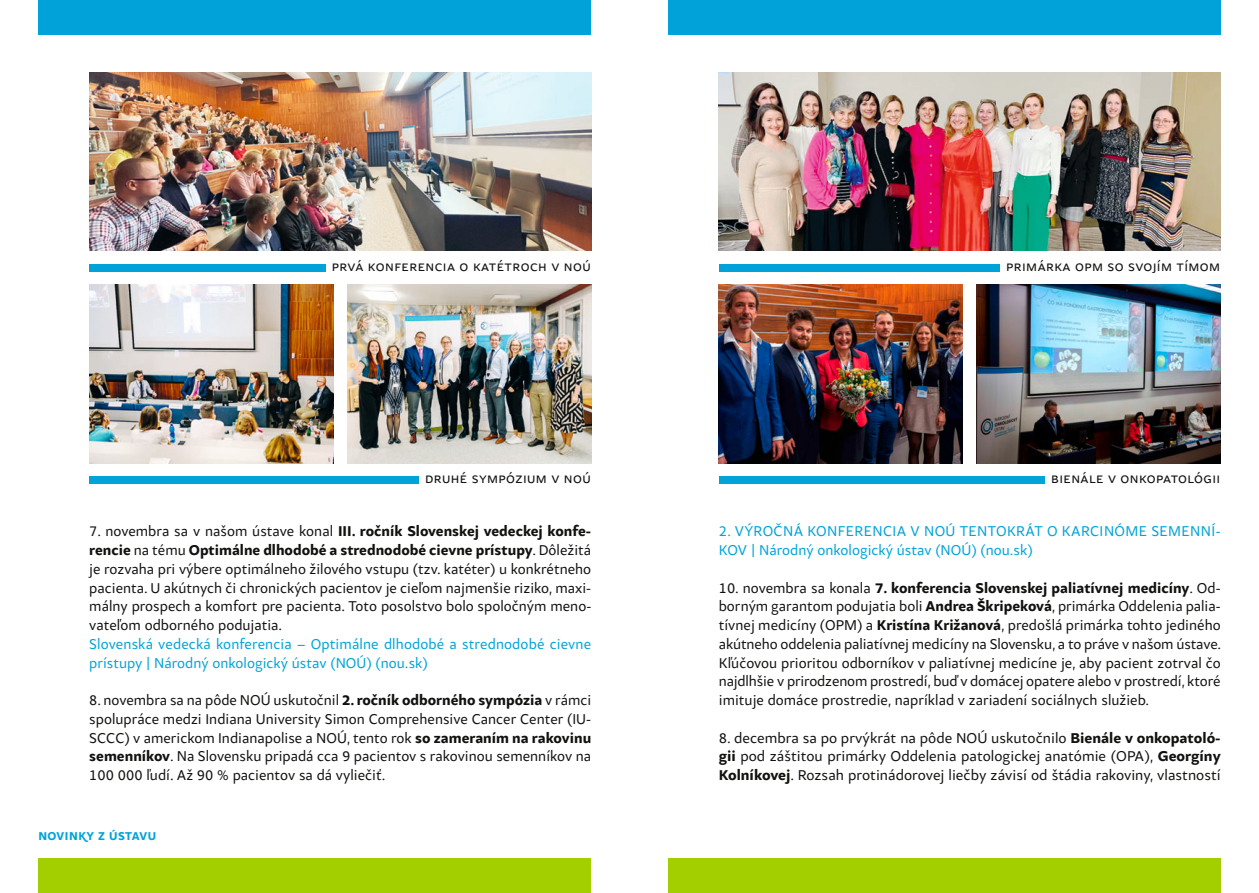
<style>
.page{position:relative;width:1259px;height:893px;background:#fff}
.page>*{position:absolute;margin:0;border:0;box-sizing:border-box;transform-origin:0 0}
.t1{font:15px/18.8px "Samo Sans Pro";color:#11110f;text-align:justify}
.t2{font:15px/18.8px "Samo Sans Pro";letter-spacing:.025em;color:#00a3d9}
.t3{font:15px "Samo Sans Pro";letter-spacing:.025em;color:#11110f}
.t4{font:700 12px "Samo Sans Pro";letter-spacing:.04em;color:#00a3d9}
.s1{font-weight:700}
</style>
<div class="page">
<div style="left:89px;top:476px;width:330px;height:7px;background:#00a3d9"></div>
<div style="left:719px;top:476px;width:325px;height:7px;background:#00a3d9"></div>
<div style="left:89px;top:264px;width:236px;height:8px;background:#00a3d9"></div>
<div style="left:719px;top:264px;width:280px;height:8px;background:#00a3d9"></div>
<img style="left:347px;top:285px;width:244px;height:178px">
<img style="left:976px;top:285px;width:244px;height:178px">
<img style="left:89px;top:285px;width:244px;height:178px">
<img style="left:719px;top:285px;width:244px;height:178px">
<img style="left:89px;top:72px;width:502px;height:179px">
<img style="left:719px;top:72px;width:501px;height:179px">
<div style="left:38px;top:0;width:553px;height:34px;background:#00a3d9"></div>
<div style="left:668px;top:0;width:552px;height:34px;background:#00a3d9"></div>
<div style="left:38px;top:859px;width:553px;height:34px;background:#a3ce00"></div>
<div style="left:668px;top:859px;width:552px;height:34px;background:#a3ce00"></div>
<p class="t3" style="left:332px;top:260px;width:260px">prvá konferencia o katétroch v noú</p>
<p class="t3" style="left:1006px;top:260px;width:215px">primárka opm so svojím tímom</p>
<p class="t3" style="left:425px;top:472px;width:167px">druhé sympózium v noú</p>
<p class="t3" style="left:1051px;top:472px;width:170px">bienále v onkopatológii</p>
<p class="t1" style="left:89px;top:523px;width:503px">7. novembra sa v našom ústave konal <span class="s1">III. ročník Slovenskej vedeckej konfe&shy;rencie</span> na tému <span class="s1">Optimálne dlhodobé a strednodobé cievne prístupy</span>. Dôležitá je rozvaha pri výbere optimálneho žilového vstupu (tzv. katéter) u konkrétneho pacienta. U akútnych či chronických pacientov je cieľom najmenšie riziko, maxi&shy;málny prospech a komfort pre pacienta. Toto posolstvo bolo spoločným meno&shy;vateľom odborného podujatia.</p>
<p class="t2" style="left:89px;top:636px;width:503px">Slovenská vedecká konferencia – Optimálne dlhodobé a strednodobé cievne prístupy | Národný onkologický ústav (NOÚ) (nou.sk)</p>
<p class="t1" style="left:89px;top:692px;width:503px">8. novembra sa na pôde NOÚ uskutočnil <span class="s1">2. ročník odborného sympózia</span> v rámci spolupráce medzi Indiana University Simon Comprehensive Cancer Center (IU-SCCC) v americkom Indianapolise a NOÚ, tento rok <span class="s1">so zameraním na rakovinu semenníkov</span>. Na Slovensku pripadá cca 9 pacientov s rakovinou semenníkov na 100 000 ľudí. Až 90 % pacientov sa dá vyliečiť.</p>
<p class="t4" style="left:38px;top:831px;width:119px">NOVINKY Z ÚSTAVU</p>
<p class="t2" style="left:719px;top:523px;width:503px">2. VÝROČNÁ KONFERENCIA V NOÚ TENTOKRÁT O KARCINÓME SEMENNÍ-<br>KOV | Národný onkologický ústav (NOÚ) (nou.sk)</p>
<p class="t1" style="left:719px;top:579px;width:504px">10. novembra sa konala <span class="s1">7. konferencia Slovenskej paliatívnej medicíny</span>. Od&shy;borným garantom podujatia boli <span class="s1">Andrea Škripeková</span>, primárka Oddelenia palia&shy;tívnej medicíny (OPM) a <span class="s1">Kristína Križanová</span>, predošlá primárka tohto jediného akútneho oddelenia paliatívnej medicíny na Slovensku, a to práve v našom ústave.<br>Kľúčovou prioritou odborníkov v paliatívnej medicíne je, aby pacient zotrval čo najdlhšie v prirodzenom prostredí, buď v domácej opatere alebo v prostredí, ktoré imituje domáce prostredie, napríklad v zariadení sociálnych služieb.</p>
<p class="t1" style="left:719px;top:729px;width:503px">8. decembra sa po prvýkrát na pôde NOÚ uskutočnilo <span class="s1">Bienále v onkopatoló&shy;gii</span> pod záštitou primárky Oddelenia patologickej anatómie (OPA), <span class="s1">Georgíny Kolníkovej</span>. Rozsah protinádorovej liečby závisí od štádia rakoviny, vlastností</p>
</div>
